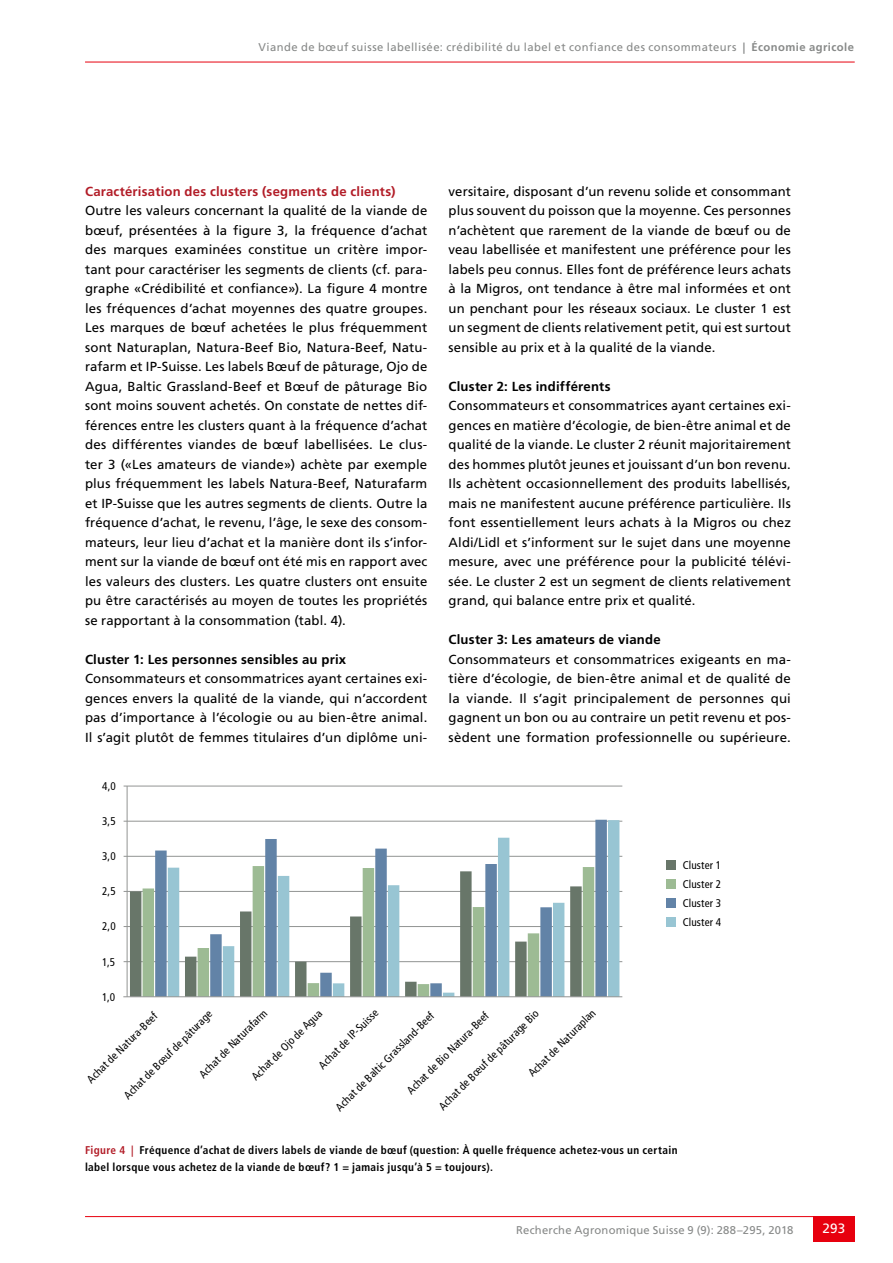
<style>
.page{position:relative;width:893px;height:1263px;background:#fff}
.page>*{position:absolute;margin:0;border:0;box-sizing:border-box;transform-origin:0 0}
.t1{font:13.5px "Frutiger LT Std";color:#fff}
.t2{font:13.2px/19.5px "Frutiger LT Std";letter-spacing:.01em;color:#000;text-align:justify}
.t3{font:700 13.2px "Frutiger LT Std";letter-spacing:.015em;color:#000}
.t4{font:700 13.2px "Frutiger LT Std";letter-spacing:.015em;color:#b21c27}
.t5{font:700 condensed 11.25px/16.5px "Frutiger LT Std";letter-spacing:.03em;color:#000}
.t6{font:11.25px "Frutiger LT Std";letter-spacing:.035em;color:#878988}
.t7{font:condensed 11.1px/18.8px "Frutiger LT Std";letter-spacing:.015em;color:#000;text-align:justify}
.s1{font-weight:700}
.s2{color:#b21c27}
</style>
<div class="page">
<hr style="left:85px;top:62px;width:770px;height:1px;background:#e7000e">
<hr style="left:85px;top:1216px;width:770px;height:1px;background:#e7000e">
<div style="left:813px;top:1216px;width:42px;height:26px;background:#e7000e"></div>
<hr style="left:124px;top:961px;width:498px;height:1px;background:#929493">
<hr style="left:124px;top:926px;width:498px;height:1px;background:#929493">
<hr style="left:124px;top:891px;width:498px;height:1px;background:#929493">
<hr style="left:124px;top:856px;width:498px;height:1px;background:#929493">
<hr style="left:124px;top:821px;width:498px;height:1px;background:#929493">
<hr style="left:124px;top:786px;width:498px;height:1px;background:#929493">
<svg style="left:130px;top:888px;width:13px;height:108px"></svg>
<svg style="left:143px;top:888px;width:12px;height:108px"></svg>
<svg style="left:155px;top:820px;width:13px;height:176px;fill:#6283a7"></svg>
<svg style="left:168px;top:820px;width:451px;height:176px"></svg>
<hr style="left:127px;top:786px;width:1px;height:211px;background:#929493">
<hr style="left:123px;top:996px;width:499px;height:1px;background:#929493">
<div style="left:666px;top:860px;width:10px;height:10px;background:#687669"></div>
<div style="left:666px;top:879px;width:10px;height:10px;background:#9dbb94"></div>
<div style="left:666px;top:898px;width:10px;height:9px;background:#6283a7"></div>
<div style="left:666px;top:917px;width:10px;height:9px;background:#98c5d3"></div>
<p class="t6" style="left:258px;top:40px;width:597px">Viande de bœuf suisse labellisée: crédibilité du label et confiance des consommateurs <span class="s1">| Économie agricole</span></p>
<p class="t4" style="left:85px;top:183px;width:312px">Caractérisation des clusters (segments de clients)</p>
<p class="t2" style="left:85px;top:201px;width:344px">Outre les valeurs concernant la qualité de la viande de bœuf, présentées à la figure 3, la fréquence d’achat des marques examinées constitue un critère impor&shy;tant pour caractériser les segments de clients (cf. para&shy;graphe «Crédibilité et confiance»). La figure 4 montre les fréquences d’achat moyennes des quatre groupes.<br>Les marques de bœuf achetées le plus fréquemment sont Naturaplan, Natura-Beef Bio, Natura-Beef, Natu&shy;rafarm et IP-Suisse. Les labels Bœuf de pâturage, Ojo de Agua, Baltic Grassland-Beef et Bœuf de pâturage Bio sont moins souvent achetés. On constate de nettes dif&shy;férences entre les clusters quant à la fréquence d’achat des différentes viandes de bœuf labellisées. Le clus&shy;ter 3 («Les amateurs de viande») achète par exemple plus fréquemment les labels Natura-Beef, Naturafarm et IP-Suisse que les autres segments de clients. Outre la fréquence d’achat, le revenu, l’âge, le sexe des consom&shy;mateurs, leur lieu d’achat et la manière dont ils s’infor&shy;ment sur la viande de bœuf ont été mis en rapport avec les valeurs des clusters. Les quatre clusters ont ensuite pu être caractérisés au moyen de toutes les propriétés se rapportant à la consommation (tabl. 4).</p>
<p class="t3" style="left:85px;top:651px;width:263px">Cluster 1: Les personnes sensibles au prix</p>
<p class="t2" style="left:85px;top:669px;width:344px">Consommateurs et consommatrices ayant certaines exi&shy;gences envers la qualité de la viande, qui n’accordent pas d’importance à l’écologie ou au bien-être animal.<br>Il s’agit plutôt de femmes titulaires d’un diplôme uni-</p>
<p class="t7" style="left:102px;top:777px;width:15px">4,0</p>
<p class="t7" style="left:102px;top:812px;width:15px">3,5</p>
<p class="t7" style="left:102px;top:847px;width:15px">3,0</p>
<p class="t7" style="left:102px;top:882px;width:15px">2,5</p>
<p class="t7" style="left:102px;top:917px;width:15px">2,0</p>
<p class="t7" style="left:102px;top:952px;width:15px">1,5</p>
<p class="t7" style="left:102px;top:987px;width:15px">1,0</p>
<p class="t2" style="left:449px;top:181px;width:344px">versitaire, disposant d’un revenu solide et consommant plus souvent du poisson que la moyenne. Ces personnes n’achètent que rarement de la viande de bœuf ou de veau labellisée et manifestent une préférence pour les labels peu connus. Elles font de préférence leurs achats à la Migros, ont tendance à être mal informées et ont un penchant pour les réseaux sociaux. Le cluster 1 est un segment de clients relativement petit, qui est surtout sensible au prix et à la qualité de la viande.</p>
<p class="t3" style="left:449px;top:378px;width:163px">Cluster 2: Les indifférents</p>
<p class="t2" style="left:449px;top:396px;width:344px">Consommateurs et consommatrices ayant certaines exi&shy;gences en matière d’écologie, de bien-être animal et de qualité de la viande. Le cluster 2 réunit majoritairement des hommes plutôt jeunes et jouissant d’un bon revenu.<br>Ils achètent occasionnellement des produits labellisés, mais ne manifestent aucune préférence particulière. Ils font essentiellement leurs achats à la Migros ou chez Aldi/Lidl et s’informent sur le sujet dans une moyenne mesure, avec une préférence pour la publicité télévi&shy;sée. Le cluster 2 est un segment de clients relativement grand, qui balance entre prix et qualité.</p>
<p class="t3" style="left:449px;top:632px;width:214px">Cluster 3: Les amateurs de viande</p>
<p class="t2" style="left:449px;top:649px;width:344px">Consommateurs et consommatrices exigeants en ma&shy;tière d’écologie, de bien-être animal et de qualité de la viande. Il s’agit principalement de personnes qui gagnent un bon ou au contraire un petit revenu et pos&shy;sèdent une formation professionnelle ou supérieure.</p>
<p class="t7" style="left:683px;top:856px;width:40px">Cluster 1<br>Cluster 2<br>Cluster 3<br>Cluster 4</p>
<p class="t7" style="left:314px;top:1060px;width:81px;rotate:-45deg">Achat de IP-Suisse</p>
<p class="t7" style="left:524px;top:1068px;width:91px;rotate:-45deg">Achat de Naturaplan</p>
<p class="t7" style="left:194px;top:1069px;width:93px;rotate:-45deg">Achat de Naturafarm</p>
<p class="t7" style="left:402px;top:1085px;width:112px;rotate:-45deg">Achat de Bio Natura-Beef</p>
<p class="t7" style="left:434px;top:1101px;width:138px;rotate:-45deg">Achat de Bœuf de pâturage Bio</p>
<p class="t7" style="left:331px;top:1102px;width:136px;rotate:-45deg">Achat de Baltic Grassland-Beef</p>
<p class="t7" style="left:247px;top:1072px;width:96px;rotate:-45deg">Achat de Ojo de Agua</p>
<p class="t7" style="left:82px;top:1074px;width:96px;rotate:-45deg">Achat de Natura-Beef</p>
<p class="t7" style="left:119px;top:1090px;width:121px;rotate:-45deg">Achat de Bœuf de pâturage</p>
<p class="t5" style="left:85px;top:1142px;width:594px"><span class="s2">Figure 4 |</span> Fréquence d’achat de divers labels de viande de bœuf (question: À quelle fréquence achetez-vous un certain label lorsque vous achetez de la viande de bœuf? 1 = jamais jusqu’à 5 = toujours).</p>
<p class="t6" style="left:516px;top:1223px;width:279px">Recherche Agronomique Suisse 9 (9): 288–295, 2018</p>
<p class="t1" style="left:822px;top:1221px;width:24px">293</p>
</div>
